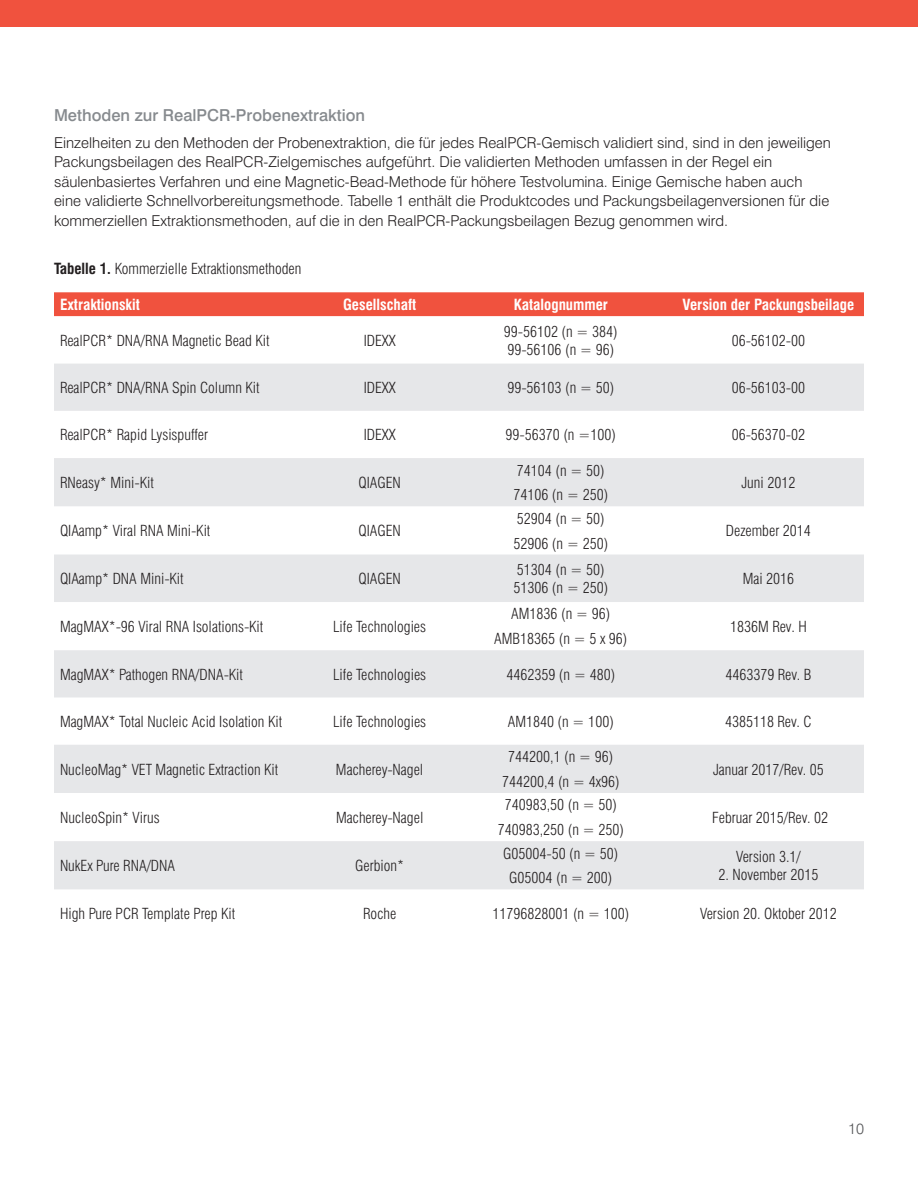
<style>
.page{position:relative;width:918px;height:1188px;background:#fff}
.page>*{position:absolute;margin:0;border:0;box-sizing:border-box;transform-origin:0 0}
.t1{font:500 16.5px "Swiss 721 BT";color:#868a8e}
.t2{font:300 condensed 15px/24.8px "Swiss 721 BT";color:#231f20}
.t3{font:300 15px/19.5px "Swiss 721 BT";color:#231f20}
.t4{font:700 condensed 15px "Swiss 721 BT";color:#fff}
.t5{font:300 15px "Swiss 721 BT";color:#57585a}
.s1{font-weight:700}
</style>
<div class="page">
<div style="left:0;top:0;width:918px;height:27px;background:#f0523e"></div>
<div style="left:54px;top:292px;width:810px;height:24px;background:#f0523e"></div>
<svg style="left:54px;top:364px;width:810px;height:525px;fill:#e6e7e9"></svg>
<p class="t1" style="left:54px;top:105px;width:313px">Methoden zur RealPCR-Probenextraktion</p>
<p class="t3" style="left:54px;top:132px;width:779px">Einzelheiten zu den Methoden der Probenextraktion, die für jedes RealPCR-Gemisch validiert sind, sind in den jeweiligen Packungsbeilagen des RealPCR-Zielgemisches aufgeführt. Die validierten Methoden umfassen in der Regel ein säulenbasiertes Verfahren und eine Magnetic-Bead-Methode für höhere Testvolumina. Einige Gemische haben auch eine validierte Schnellvorbereitungsmethode. Tabelle 1 enthält die Produktcodes und Packungsbeilagenversionen für die kommerziellen Extraktionsmethoden, auf die in den RealPCR-Packungsbeilagen Bezug genommen wird.</p>
<p class="t2" style="left:54px;top:257px;width:249px"><span class="s1">Tabelle 1.</span> Kommerzielle Extraktionsmethoden</p>
<p class="t4" style="left:60px;top:296px;width:81px">Extraktionskit</p>
<p class="t4" style="left:343px;top:296px;width:75px">Gesellschaft</p>
<p class="t4" style="left:514px;top:296px;width:96px">Katalognummer</p>
<p class="t4" style="left:683px;top:296px;width:173px">Version der Packungsbeilage</p>
<p class="t2" style="left:60px;top:328px;width:211px">RealPCR* DNA/RNA Magnetic Bead Kit</p>
<p class="t2" style="left:364px;top:328px;width:34px">IDEXX</p>
<p class="t2" style="left:504px;top:322px;width:116px;line-height:18px">99-56102 (n = 384)<br>99-56106 (n = 96)</p>
<p class="t2" style="left:732px;top:328px;width:75px">06-56102-00</p>
<p class="t2" style="left:60px;top:375px;width:201px">RealPCR* DNA/RNA Spin Column Kit</p>
<p class="t2" style="left:364px;top:375px;width:34px">IDEXX</p>
<p class="t2" style="left:507px;top:375px;width:109px">99-56103 (n = 50)</p>
<p class="t2" style="left:732px;top:375px;width:75px">06-56103-00</p>
<p class="t2" style="left:60px;top:422px;width:150px">RealPCR* Rapid Lysispuffer</p>
<p class="t2" style="left:364px;top:422px;width:34px">IDEXX</p>
<p class="t2" style="left:506px;top:422px;width:112px">99-56370 (n =100)</p>
<p class="t2" style="left:732px;top:422px;width:75px">06-56370-02</p>
<p class="t2" style="left:60px;top:470px;width:95px">RNeasy* Mini-Kit</p>
<p class="t2" style="left:359px;top:470px;width:44px">QIAGEN</p>
<p class="t2" style="left:513px;top:458px;width:96px">74104 (n = 50)<br>74106 (n = 250)</p>
<p class="t2" style="left:741px;top:470px;width:55px">Juni 2012</p>
<p class="t2" style="left:60px;top:518px;width:152px">QIAamp* Viral RNA Mini-Kit</p>
<p class="t2" style="left:359px;top:518px;width:44px">QIAGEN</p>
<p class="t2" style="left:513px;top:506px;width:96px">52904 (n = 50)<br>52906 (n = 250)</p>
<p class="t2" style="left:726px;top:518px;width:87px">Dezember 2014</p>
<p class="t2" style="left:60px;top:566px;width:125px">QIAamp* DNA Mini-Kit</p>
<p class="t2" style="left:359px;top:566px;width:44px">QIAGEN</p>
<p class="t2" style="left:513px;top:561px;width:96px;line-height:18px">51304 (n = 50)<br>51306 (n = 250)</p>
<p class="t2" style="left:743px;top:566px;width:53px">Mai 2016</p>
<p class="t2" style="left:60px;top:614px;width:205px">MagMAX*-96 Viral RNA Isolations-Kit</p>
<p class="t2" style="left:333px;top:614px;width:94px">Life Technologies</p>
<p class="t2" style="left:494px;top:602px;width:135px;text-align:center">AM1836 (n = 96)<br>AMB18365 (n = 5 x 96)</p>
<p class="t2" style="left:730px;top:614px;width:78px">1836M Rev. H</p>
<p class="t2" style="left:60px;top:662px;width:185px">MagMAX* Pathogen RNA/DNA-Kit</p>
<p class="t2" style="left:333px;top:662px;width:94px">Life Technologies</p>
<p class="t2" style="left:506px;top:662px;width:110px">4462359 (n = 480)</p>
<p class="t2" style="left:725px;top:662px;width:88px">4463379 Rev. B</p>
<p class="t2" style="left:60px;top:709px;width:224px">MagMAX* Total Nucleic Acid Isolation Kit</p>
<p class="t2" style="left:333px;top:709px;width:94px">Life Technologies</p>
<p class="t2" style="left:508px;top:709px;width:108px">AM1840 (n = 100)</p>
<p class="t2" style="left:725px;top:709px;width:88px">4385118 Rev. C</p>
<p class="t2" style="left:60px;top:757px;width:220px">NucleoMag* VET Magnetic Extraction Kit</p>
<p class="t2" style="left:336px;top:757px;width:89px">Macherey-Nagel</p>
<p class="t2" style="left:502px;top:744px;width:119px;text-align:center">744200,1 (n = 96)<br>744200,4 (n = 4x96)</p>
<p class="t2" style="left:713px;top:757px;width:112px">Januar 2017/Rev. 05</p>
<p class="t2" style="left:60px;top:805px;width:101px">NucleoSpin* Virus</p>
<p class="t2" style="left:336px;top:805px;width:89px">Macherey-Nagel</p>
<p class="t2" style="left:60px;top:853px;width:117px">NukEx Pure RNA/DNA</p>
<p class="t2" style="left:355px;top:853px;width:51px">Gerbion*</p>
<p class="t2" style="left:498px;top:793px;width:128px;text-align:center">740983,50 (n = 50)<br>740983,250 (n = 250)</p>
<p class="t2" style="left:712px;top:805px;width:118px">Februar 2015/Rev. 02</p>
<p class="t2" style="left:503px;top:841px;width:117px;text-align:center">G05004-50 (n = 50)<br>G05004 (n = 200)</p>
<p class="t2" style="left:736px;top:844px;width:66px">Version 3.1/</p>
<p class="t2" style="left:718px;top:862px;width:102px">2. November 2015</p>
<p class="t2" style="left:60px;top:901px;width:177px">High Pure PCR Template Prep Kit</p>
<p class="t2" style="left:363px;top:901px;width:35px">Roche</p>
<p class="t2" style="left:492px;top:901px;width:138px">11796828001 (n = 100)</p>
<p class="t2" style="left:700px;top:901px;width:138px">Version 20. Oktober 2012</p>
<p class="t5" style="left:848px;top:1120px;width:17px">10</p>
</div>
